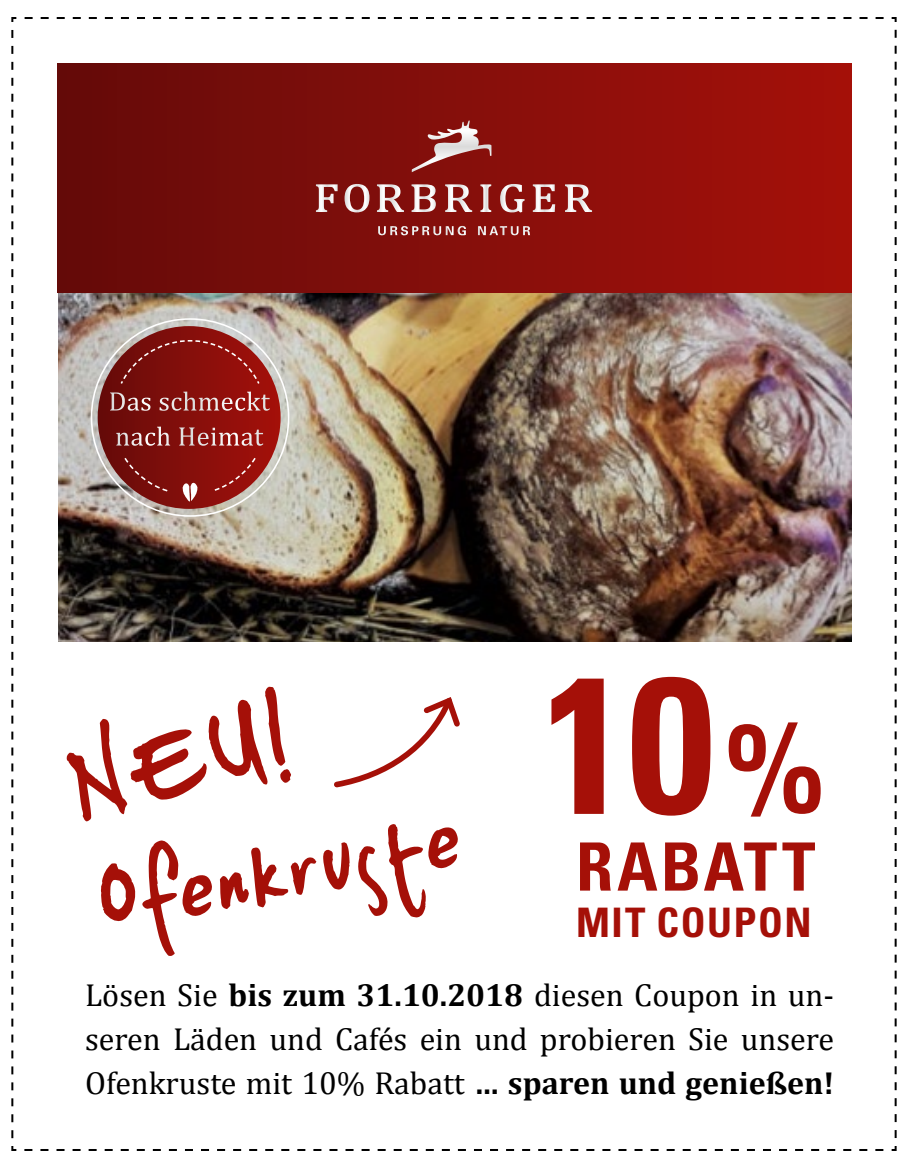
<style>
.page{position:relative;width:908px;height:1168px;background:#fff}
.page>*{position:absolute;margin:0;border:0;box-sizing:border-box;transform-origin:0 0}
.t1{font:700 condensed 193.6px "Univers";color:#a51008}
.t2{font:700 condensed 66.8px "Univers";letter-spacing:.045em;color:#a51008}
.t3{font:700 condensed 40.8px "Univers";letter-spacing:.04em;color:#a51008}
.t4{font:32px/44px "Cambria";color:#000;text-align:justify}
.s1{font-size:128.8px}
.s2{font-weight:700}
</style>
<div class="page">
<img style="left:11px;top:17px;width:886px;height:1134px">
<svg style="left:101px;top:824px;width:357px;height:132px"></svg>
<svg style="left:66px;top:687px;width:225px;height:134px"></svg>
<h1 class="t1" style="left:541px;top:626px;width:284px">10<span class="s1">%</span></h1>
<h2 class="t2" style="left:575px;top:826px;width:241px">RABATT</h2>
<p class="t3" style="left:575px;top:897px;width:237px">MIT COUPON</p>
<p class="t4" style="left:85px;top:973px;width:750px">Lösen Sie <span class="s2">bis zum 31.10.2018</span> diesen Coupon in un&shy;seren Läden und Cafés ein und probieren Sie unsere Ofenkruste mit 10% Rabatt <span class="s2">… sparen und genießen!</span></p>
</div>
